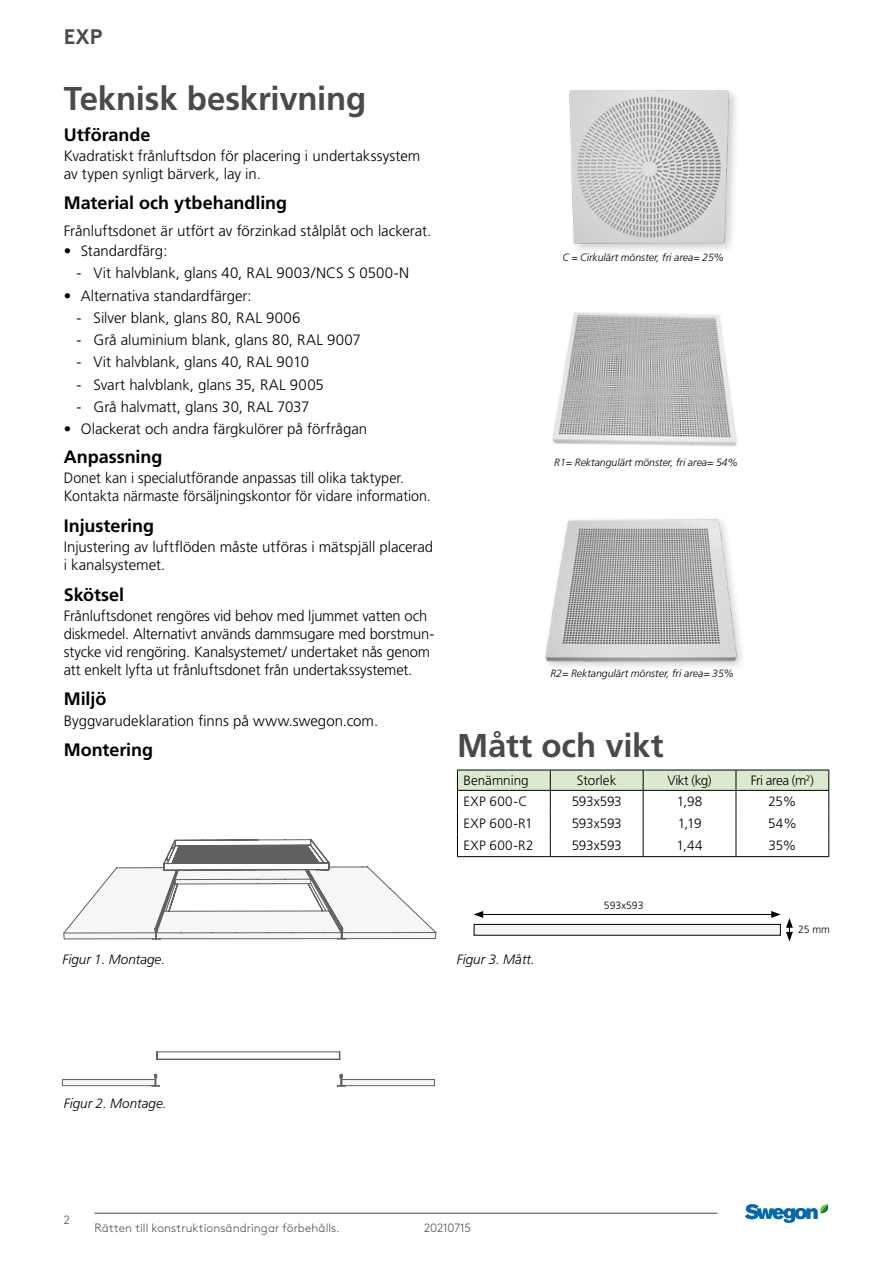
<style>
.page{position:relative;width:893px;height:1263px;background:#fff}
.page>*{position:absolute;margin:0;border:0;box-sizing:border-box;transform-origin:0 0}
.t1{font:700 33px "Frutiger";letter-spacing:-.005em;color:#4a4a49}
.t2{font:700 21px "Swegon Brown";color:#4a4a49}
.t3{font:700 18px "Frutiger";letter-spacing:-.005em;color:#000}
.t4{font:300 15px/18px "Frutiger";letter-spacing:-.005em;color:#000}
.t5{font:300 15px/18px "Frutiger";letter-spacing:-.005em;color:#000;scale:.95 1}
.t6{font:300 13.5px "Frutiger";color:#000}
.t7{font:italic 300 13.5px "Frutiger";color:#000}
.t8{font:300 13.5px "Frutiger";letter-spacing:-.02em;color:#000}
.t9{font:300 12px "Swegon Brown";letter-spacing:.005em;color:#4a4a49}
.t10{font:300 12px "Swegon Brown";letter-spacing:-.015em;color:#4a4a49}
.t11{font:italic 300 10.5px "Frutiger";color:#000}
.t12{font:300 10.5px "Frutiger";color:#000}
</style>
<div class="page">
<hr style="left:457px;top:856px;width:93px;height:1px;background:#000">
<hr style="left:550px;top:856px;width:93px;height:1px;background:#000">
<hr style="left:643px;top:856px;width:93px;height:1px;background:#000">
<hr style="left:736px;top:856px;width:93px;height:1px;background:#000">
<svg style="left:457px;top:770px;width:372px;height:86px"></svg>
<img style="left:552px;top:312px;width:185px;height:134px">
<img style="left:545px;top:519px;width:197px;height:148px">
<svg style="left:64px;top:839px;width:372px;height:101px"></svg>
<hr style="left:64px;top:932px;width:91px;height:1px;background:#616160">
<svg style="left:62px;top:1052px;width:372px;height:34px"></svg>
<div style="left:474px;top:924px;width:306px;height:11px;background:#f6f6f6"></div>
<div style="left:474px;top:924px;width:307px;height:11px;border:1px solid #000"></div>
<hr style="left:481px;top:914px;width:293px;height:1px;background:#000">
<svg style="left:474px;top:911px;width:9px;height:7px"></svg>
<svg style="left:771px;top:911px;width:22px;height:30px"></svg>
<img style="left:569px;top:90px;width:167px;height:160px">
<hr style="left:95px;top:1213px;width:623px;height:1px;background:#4a4a49">
<svg style="left:745px;top:1204px;width:84px;height:19px"></svg>
<h2 class="t2" style="left:64px;top:20px;width:40px">EXP</h2>
<h1 class="t1" style="left:64px;top:79px;width:304px">Teknisk beskrivning</h1>
<p class="t3" style="left:64px;top:124px;width:88px">Utförande</p>
<p class="t4" style="left:64px;top:147px;width:358px">Kvadratiskt frånluftsdon för placering i undertakssystem av typen synligt bärverk, lay in.</p>
<p class="t3" style="left:64px;top:193px;width:225px">Material och ytbehandling</p>
<p class="t4" style="left:64px;top:222px;width:369px">Frånluftsdonet är utfört av förzinkad stålplåt och lackerat.</p>
<p class="t4" style="left:64px;top:242px;width:105px">• Standardfärg:</p>
<p class="t4" style="left:77px;top:264px;width:334px">- Vit halvblank, glans 40, RAL 9003/NCS S 0500-N</p>
<p class="t4" style="left:64px;top:287px;width:189px">• Alternativa standardfärger:</p>
<p class="t4" style="left:77px;top:309px;width:225px">- Silver blank, glans 80, RAL 9006</p>
<p class="t4" style="left:77px;top:331px;width:286px">- Grå aluminium blank, glans 80, RAL 9007</p>
<p class="t4" style="left:77px;top:353px;width:234px">- Vit halvblank, glans 40, RAL 9010</p>
<p class="t4" style="left:77px;top:376px;width:249px">- Svart halvblank, glans 35, RAL 9005</p>
<p class="t4" style="left:77px;top:398px;width:235px">- Grå halvmatt, glans 30, RAL 7037</p>
<p class="t4" style="left:64px;top:420px;width:305px">• Olackerat och andra färgkulörer på förfrågan</p>
<p class="t3" style="left:64px;top:446px;width:100px">Anpassning</p>
<p class="t5" style="left:64px;top:469px;width:388px">Donet kan i specialutförande anpassas till olika taktyper.<br>Kontakta närmaste försäljningskontor för vidare information.</p>
<p class="t3" style="left:64px;top:515px;width:92px">Injustering</p>
<p class="t4" style="left:64px;top:538px;width:371px">Injustering av luftflöden måste utföras i mätspjäll placerad i kanalsystemet.</p>
<p class="t3" style="left:64px;top:584px;width:62px">Skötsel</p>
<p class="t4" style="left:64px;top:607px;width:372px">Frånluftsdonet rengöres vid behov med ljummet vatten och diskmedel. Alternativt används dammsugare med borstmun&shy;stycke vid rengöring. Kanalsystemet/ undertaket nås genom att enkelt lyfta ut frånluftsdonet från undertakssystemet.</p>
<p class="t3" style="left:64px;top:689px;width:44px">Miljö</p>
<p class="t4" style="left:64px;top:712px;width:316px">Byggvarudeklaration finns på www.swegon.com.</p>
<p class="t3" style="left:64px;top:739px;width:91px">Montering</p>
<h1 class="t1" style="left:457px;top:726px;width:208px">Mått och vikt</h1>
<p class="t6" style="left:463px;top:773px;width:67px">Benämning</p>
<p class="t6" style="left:577px;top:773px;width:41px">Storlek</p>
<p class="t6" style="left:667px;top:773px;width:46px">Vikt (kg)</p>
<p class="t6" style="left:751px;top:773px;width:65px">Fri area (m<sup>2</sup>)</p>
<p class="t6" style="left:463px;top:793px;width:65px">EXP 600-C</p>
<p class="t8" style="left:572px;top:793px;width:52px">593x593</p>
<p class="t6" style="left:677px;top:793px;width:27px">1,98</p>
<p class="t6" style="left:768px;top:793px;width:30px">25%</p>
<p class="t6" style="left:463px;top:815px;width:71px">EXP 600-R1</p>
<p class="t8" style="left:572px;top:815px;width:52px">593x593</p>
<p class="t6" style="left:678px;top:815px;width:25px">1,19</p>
<p class="t6" style="left:768px;top:815px;width:30px">54%</p>
<p class="t6" style="left:463px;top:837px;width:72px">EXP 600-R2</p>
<p class="t8" style="left:572px;top:837px;width:52px">593x593</p>
<p class="t6" style="left:676px;top:837px;width:28px">1,44</p>
<p class="t6" style="left:768px;top:837px;width:30px">35%</p>
<p class="t11" style="left:562px;top:251px;width:163px">C = Cirkulärt mönster, fri area= 25%</p>
<p class="t11" style="left:554px;top:456px;width:185px">R1= Rektangulärt mönster, fri area= 54%</p>
<p class="t11" style="left:550px;top:667px;width:185px">R2= Rektangulärt mönster, fri area= 35%</p>
<p class="t7" style="left:62px;top:952px;width:104px">Figur 1. Montage.</p>
<p class="t7" style="left:64px;top:1095px;width:104px">Figur 2. Montage.</p>
<p class="t7" style="left:457px;top:952px;width:80px">Figur 3. Mått.</p>
<p class="t9" style="left:64px;top:1211px;width:8px">2</p>
<p class="t9" style="left:95px;top:1219px;width:247px">Rätten till konstruktionsändringar förbehålls.</p>
<p class="t10" style="left:424px;top:1219px;width:48px">20210715</p>
<p class="t12" style="left:604px;top:900px;width:41px">593x593</p>
<p class="t12" style="left:798px;top:923px;width:33px">25 mm</p>
</div>
